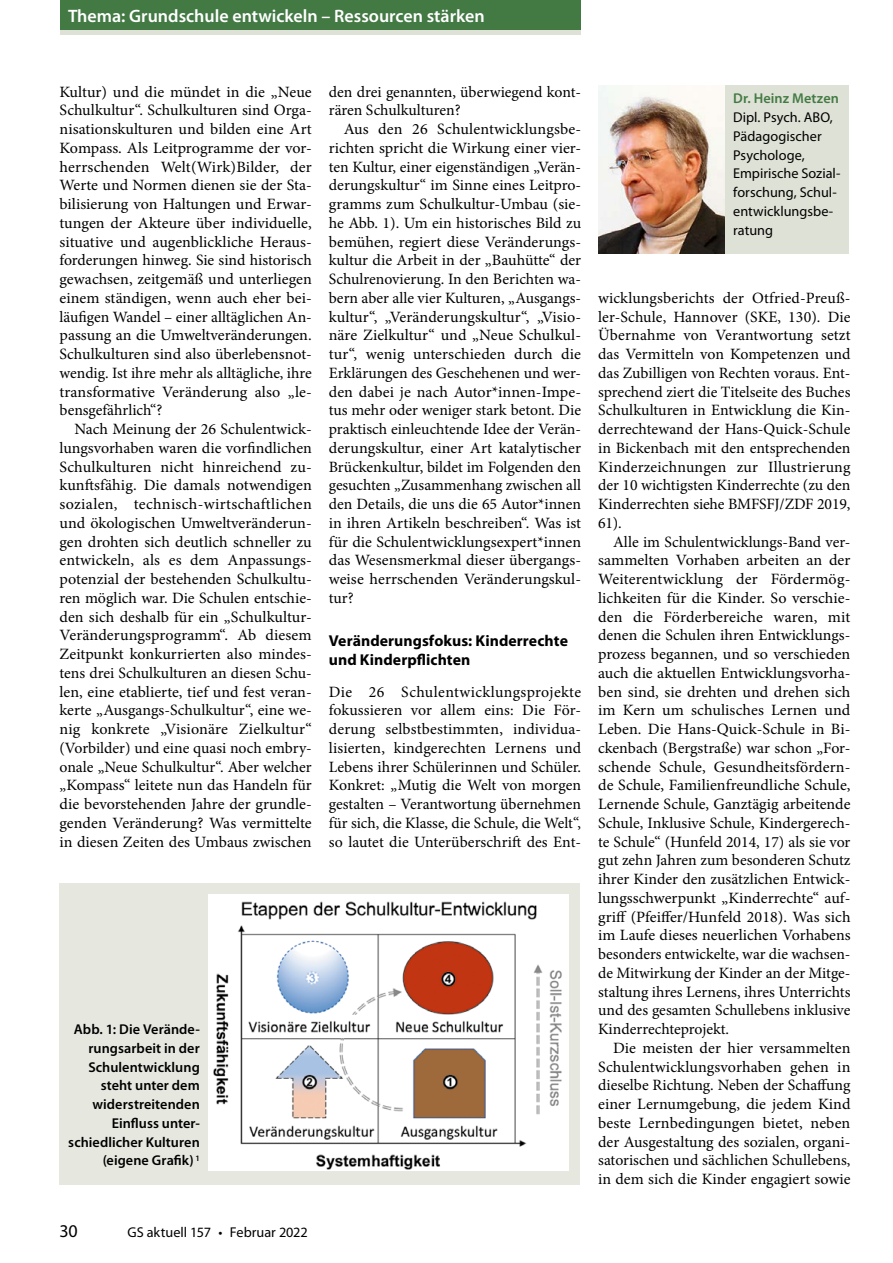
<style>
.page{position:relative;width:893px;height:1263px;background:#fff}
.page>*{position:absolute;margin:0;border:0;box-sizing:border-box;transform-origin:0 0}
.t1{font:600 18px "Myriad Pro";color:#fff}
.t2{font:18px "Myriad Pro";color:#000}
.t3{font:15.75px/18.8px "Minion Pro";color:#000;text-align:justify}
.t4{font:700 15.75px/18.8px "Myriad Pro";letter-spacing:.005em;color:#000}
.t5{font:600 14.25px/18.8px "Myriad Pro";letter-spacing:.005em;color:#000;text-align:right}
.t6{font:14.25px/18.8px "Myriad Pro";color:#000}
.t7{font:600 14.25px "Myriad Pro";letter-spacing:.01em;color:#437a44}
</style>
<div class="page">
<div style="left:60px;top:883px;width:520px;height:302px;background:#e6e8e0"></div>
<div style="left:208px;top:894px;width:361px;height:276px;background:#fff"></div>
<img style="left:213px;top:901px;width:349px;height:269px">
<div style="left:725px;top:85px;width:124px;height:169px;background:#dee1d5"></div>
<img style="left:598px;top:85px;width:127px;height:169px">
<div style="left:60px;top:0;width:521px;height:33px;background:#437a44"></div>
<hr style="left:60px;top:30px;width:521px;height:4px;background:#dee1d5">
<p class="t1" style="left:68px;top:4px;width:418px">Thema: Grundschule entwickeln – Ressourcen stärken</p>
<p class="t3" style="left:60px;top:82px;width:254px">Kultur) und die mündet in die „Neue Schulkultur“. Schulkulturen sind Orga&shy;nisationskulturen und bilden eine Art Kompass. Als Leitprogramme der vor&shy;herrschenden Welt(Wirk)Bilder, der Werte und Normen dienen sie der Sta&shy;bilisierung von Haltungen und Erwar&shy;tungen der Akteure über individuelle, situative und augenblickliche Heraus&shy;forderungen hinweg. Sie sind historisch gewachsen, zeitgemäß und unterliegen einem ständigen, wenn auch eher bei&shy;läufigen Wandel – einer alltäglichen An&shy;passung an die Umweltveränderungen.<br>Schulkulturen sind also überlebensnot&shy;wendig. Ist ihre mehr als alltägliche, ihre transformative Veränderung also „le&shy;bensgefährlich“?</p>
<p class="t3" style="left:60px;top:420px;width:254px;text-indent:15px">Nach Meinung der 26 Schulentwick&shy;lungsvorhaben waren die vorfindlichen Schulkulturen nicht hinreichend zu&shy;kunftsfähig. Die damals notwendigen sozialen, technisch-wirtschaftlichen und ökologischen Umweltveränderun&shy;gen drohten sich deutlich schneller zu entwickeln, als es dem Anpassungs&shy;potenzial der bestehenden Schulkultu&shy;ren möglich war. Die Schulen entschie&shy;den sich deshalb für ein „Schulkultur-Veränderungsprogramm“. Ab diesem Zeitpunkt konkurrierten also mindes&shy;tens drei Schulkulturen an diesen Schu&shy;len, eine etablierte, tief und fest veran&shy;kerte „Ausgangs-Schulkultur“, eine we&shy;nig konkrete „Visionäre Zielkultur“ (Vorbilder) und eine quasi noch embry&shy;onale „Neue Schulkultur“. Aber welcher „Kompass“ leitete nun das Handeln für die bevorstehenden Jahre der grundle&shy;genden Veränderung? Was vermittelte in diesen Zeiten des Umbaus zwischen</p>
<p class="t5" style="left:68px;top:1020px;width:133px">Abb. 1: Die Verände&shy;rungsarbeit in der<br>Schulentwicklung steht unter dem widerstreitenden<br>Einfluss unter&shy;schiedlicher Kulturen (eigene Grafik) <sup>1</sup></p>
<p class="t2" style="left:60px;top:1220px;width:20px">30</p>
<p class="t6" style="left:128px;top:1222px;width:182px">GS aktuell 157 • Februar 2022</p>
<p class="t3" style="left:329px;top:82px;width:254px">den drei genannten, überwiegend kont&shy;rären Schulkulturen?</p>
<p class="t3" style="left:329px;top:120px;width:254px;text-indent:15px">Aus den 26 Schulentwicklungsbe&shy;richten spricht die Wirkung einer vier&shy;ten Kultur, einer eigenständigen „Verän&shy;derungskultur“ im Sinne eines Leitpro&shy;gramms zum Schulkultur-Umbau (sie&shy;he Abb. 1). Um ein historisches Bild zu bemühen, regiert diese Veränderungs&shy;kultur die Arbeit in der „Bauhütte“ der Schulrenovierung. In den Berichten wa&shy;bern aber alle vier Kulturen, „Ausgangs&shy;kultur“, „Veränderungskultur“, „Visio&shy;näre Zielkultur“ und „Neue Schulkul&shy;tur“, wenig unterschieden durch die Erklärungen des Geschehenen und wer&shy;den dabei je nach Autor*innen-Impe&shy;tus mehr oder weniger stark betont. Die praktisch einleuchtende Idee der Verän&shy;derungskultur, einer Art katalytischer Brückenkultur, bildet im Folgenden den gesuchten „Zusammenhang zwischen all den Details, die uns die 65 Autor*innen in ihren Artikeln beschreiben“. Was ist für die Schulentwicklungsexpert*innen das Wesensmerkmal dieser übergangs&shy;weise herrschenden Veränderungskul&shy;tur?</p>
<p class="t4" style="left:329px;top:631px;width:241px">Veränderungsfokus: Kinderrechte und Kinderpflichten</p>
<p class="t3" style="left:329px;top:682px;width:254px">Die 26 Schulentwicklungsprojekte fokussieren vor allem eins: Die För&shy;derung selbstbestimmten, individua&shy;lisierten, kindgerechten Lernens und Lebens ihrer Schülerinnen und Schüler.<br>Konkret: „Mutig die Welt von morgen gestalten – Verantwortung übernehmen für sich, die Klasse, die Schule, die Welt“, so lautet die Unterüberschrift des Ent-</p>
<p class="t7" style="left:733px;top:90px;width:107px">Dr. Heinz Metzen</p>
<p class="t6" style="left:733px;top:108px;width:109px">Dipl. Psych. ABO,<br>Pädagogischer<br>Psychologe,<br>Empirische Sozial&shy;forschung, Schul&shy;entwicklungsbe&shy;ratung</p>
<p class="t3" style="left:598px;top:288px;width:254px">wicklungsberichts der Otfried-Preuß&shy;ler-Schule, Hannover (SKE, 130). Die Übernahme von Verantwortung setzt das Vermitteln von Kompetenzen und das Zubilligen von Rechten voraus. Ent&shy;sprechend ziert die Titelseite des Buches Schulkulturen in Entwicklung die Kin&shy;derrechtewand der Hans-Quick-Schule in Bickenbach mit den entsprechenden Kinderzeichnungen zur Illustrierung der 10 wichtigsten Kinderrechte (zu den Kinderrechten siehe BMFSFJ/ZDF 2019, 61).</p>
<p class="t3" style="left:598px;top:532px;width:254px;text-indent:15px">Alle im Schulentwicklungs-Band ver&shy;sammelten Vorhaben arbeiten an der Weiterentwicklung der Fördermög&shy;lichkeiten für die Kinder. So verschie&shy;den die Förderbereiche waren, mit denen die Schulen ihren Entwicklungs&shy;prozess begannen, und so verschieden auch die aktuellen Entwicklungsvorha&shy;ben sind, sie drehten und drehen sich im Kern um schulisches Lernen und Leben. Die Hans-Quick-Schule in Bi&shy;ckenbach (Bergstraße) war schon „For&shy;schende Schule, Gesundheitsfördern&shy;de Schule, Familienfreundliche Schule, Lernende Schule, Ganztägig arbeitende Schule, Inklusive Schule, Kindergerech&shy;te Schule“ (Hunfeld 2014, 17) als sie vor gut zehn Jahren zum besonderen Schutz ihrer Kinder den zusätzlichen Entwick&shy;lungsschwerpunkt „Kinderrechte“ auf&shy;griff (Pfeiffer/Hunfeld 2018). Was sich im Laufe dieses neuerlichen Vorhabens besonders entwickelte, war die wachsen&shy;de Mitwirkung der Kinder an der Mitge&shy;staltung ihres Lernens, ihres Unterrichts und des gesamten Schullebens inklusive Kinderrechteprojekt.</p>
<p class="t3" style="left:598px;top:1038px;width:254px;text-indent:15px">Die meisten der hier versammelten Schulentwicklungsvorhaben gehen in dieselbe Richtung. Neben der Schaffung einer Lernumgebung, die jedem Kind beste Lernbedingungen bietet, neben der Ausgestaltung des sozialen, organi&shy;satorischen und sächlichen Schullebens, in dem sich die Kinder engagiert sowie</p>
</div>
